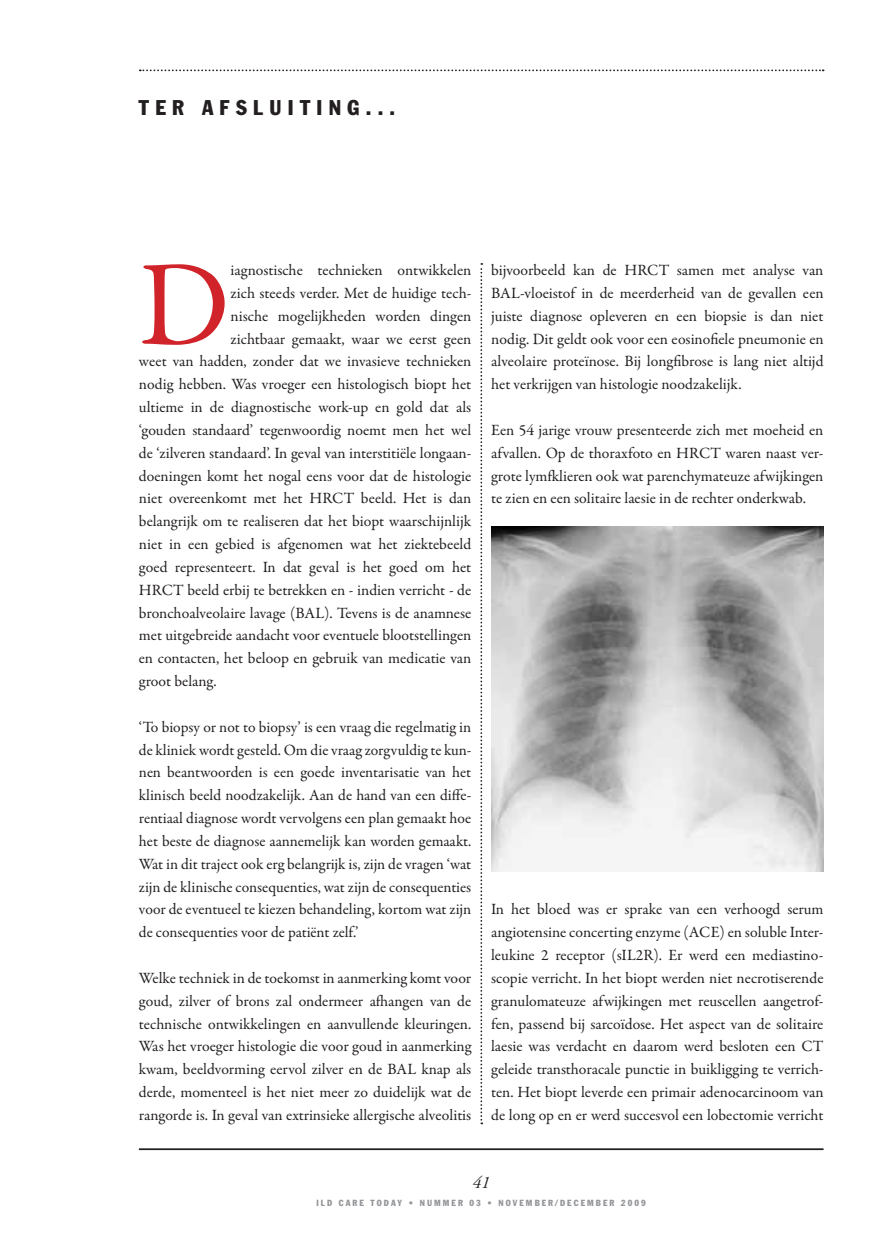
<style>
.page{position:relative;width:893px;height:1241px;background:#fff}
.page>*{position:absolute;margin:0;border:0;box-sizing:border-box;transform-origin:0 0}
.t1{font:121.45px "Garamond Premr Pro";color:#d1232a}
.t2{font:condensed 21px "Franklin Gothic LT";color:#231f20}
.t3{font:italic 17.5px "Adobe Garamond Pro";color:#231f20}
.t4{font:15.75px/22.8px "Garamond Premr Pro";color:#231f20;text-align:justify}
.t5{font:condensed 8.75px "Franklin Gothic LT";letter-spacing:.24em;color:#939598}
</style>
<div class="page">
<hr style="left:139px;top:1148px;width:684px;height:1px;background:#231f20">
<svg style="left:140px;top:69px;width:684px;height:2px"></svg>
<svg style="left:480px;top:263px;width:2px;height:860px"></svg>
<img style="left:491px;top:526px;width:333px;height:345px">
<h2 class="t2" style="left:139px;top:95px;width:17px">TER</h2>
<h2 class="t2" style="left:202px;top:95px;width:67px">AFSLUITIN</h2>
<h2 class="t2" style="left:347px;top:95px;width:49px">G...</h2>
<h1 class="t1" style="left:139px;top:232px;width:93px">D</h1>
<p class="t4" style="left:231px;top:259px;width:242px">iagnostische technieken ontwikkelen</p>
<p class="t4" style="left:231px;top:282px;width:242px">zich steeds verder. Met de huidige tech-</p>
<p class="t4" style="left:231px;top:305px;width:242px">nische mogelijkheden worden dingen</p>
<p class="t4" style="left:231px;top:327px;width:242px">zichtbaar gemaakt, waar we eerst geen</p>
<p class="t4" style="left:139px;top:350px;width:334px">weet van hadden, zonder dat we invasieve technieken</p>
<p class="t4" style="left:139px;top:373px;width:334px">nodig hebben. Was vroeger een histologisch biopt het</p>
<p class="t4" style="left:139px;top:396px;width:334px">ultieme in de diagnostische work-up en gold dat als</p>
<p class="t4" style="left:139px;top:419px;width:334px">‘gouden standaard’ tegenwoordig noemt men het wel</p>
<p class="t4" style="left:139px;top:441px;width:334px">de ‘zilveren standaard’. In geval van interstitiële longaan-</p>
<p class="t4" style="left:139px;top:464px;width:334px">doeningen komt het nogal eens voor dat de histologie</p>
<p class="t4" style="left:139px;top:487px;width:334px">niet overeenkomt met het HRCT beeld. Het is dan</p>
<p class="t4" style="left:139px;top:510px;width:334px">belangrijk om te realiseren dat het biopt waarschijnlijk</p>
<p class="t4" style="left:139px;top:533px;width:334px">niet in een gebied is afgenomen wat het ziektebeeld</p>
<p class="t4" style="left:139px;top:556px;width:334px">goed representeert. In dat geval is het goed om het</p>
<p class="t4" style="left:139px;top:578px;width:334px">HRCT beeld erbij te betrekken en - indien verricht - de</p>
<p class="t4" style="left:139px;top:601px;width:334px">bronchoalveolaire lavage (BAL). Tevens is de anamnese</p>
<p class="t4" style="left:139px;top:624px;width:334px">met uitgebreide aandacht voor eventuele blootstellingen</p>
<p class="t4" style="left:139px;top:647px;width:334px">en contacten, het beloop en gebruik van medicatie van</p>
<p class="t4" style="left:139px;top:670px;width:79px">groot belang.</p>
<p class="t4" style="left:139px;top:715px;width:334px">‘To biopsy or not to biopsy’ is een vraag die regelmatig in de kliniek wordt gesteld. Om die vraag zorgvuldig te kun&shy;nen beantwoorden is een goede inventarisatie van het klinisch beeld noodzakelijk. Aan de hand van een diffe&shy;rentiaal diagnose wordt vervolgens een plan gemaakt hoe het beste de diagnose aannemelijk kan worden gemaakt.<br>Wat in dit traject ook erg belangrijk is, zijn de vragen ‘wat zijn de klinische consequenties, wat zijn de consequenties voor de eventueel te kiezen behandeling, kortom wat zijn de consequenties voor de patiënt zelf.’</p>
<p class="t4" style="left:139px;top:966px;width:334px">Welke techniek in de toekomst in aanmerking komt voor goud, zilver of brons zal ondermeer afhangen van de technische ontwikkelingen en aanvullende kleuringen.<br>Was het vroeger histologie die voor goud in aanmerking kwam, beeldvorming eervol zilver en de BAL knap als derde, momenteel is het niet meer zo duidelijk wat de rangorde is. In geval van extrinsieke allergische alveolitis</p>
<p class="t4" style="left:491px;top:259px;width:334px">bijvoorbeeld kan de HRCT samen met analyse van BAL-vloeistof in de meerderheid van de gevallen een juiste diagnose opleveren en een biopsie is dan niet nodig. Dit geldt ook voor een eosinofiele pneumonie en alveolaire proteïnose. Bij longfibrose is lang niet altijd het verkrijgen van histologie noodzakelijk.</p>
<p class="t4" style="left:491px;top:419px;width:334px">Een 54 jarige vrouw presenteerde zich met moeheid en afvallen. Op de thoraxfoto en HRCT waren naast ver&shy;grote lymfklieren ook wat parenchymateuze afwijkingen te zien en een solitaire laesie in de rechter onderkwab.</p>
<p class="t4" style="left:491px;top:898px;width:334px">In het bloed was er sprake van een verhoogd serum angiotensine concerting enzyme (ACE) en soluble Inter&shy;leukine 2 receptor (sIL2R). Er werd een mediastino&shy;scopie verricht. In het biopt werden niet necrotiserende granulomateuze afwijkingen met reuscellen aangetrof&shy;fen, passend bij sarcoïdose. Het aspect van de solitaire laesie was verdacht en daarom werd besloten een CT geleide transthoracale punctie in buikligging te verrich&shy;ten. Het biopt leverde een primair adenocarcinoom van de long op en er werd succesvol een lobectomie verricht</p>
<p class="t3" style="left:472px;top:1172px;width:19px">41</p>
<p class="t5" style="left:316px;top:1197px;width:331px">ILD CARE TODAY • NUMMER 03 • NOVEMBER/DECEMBER 2009</p>
</div>
